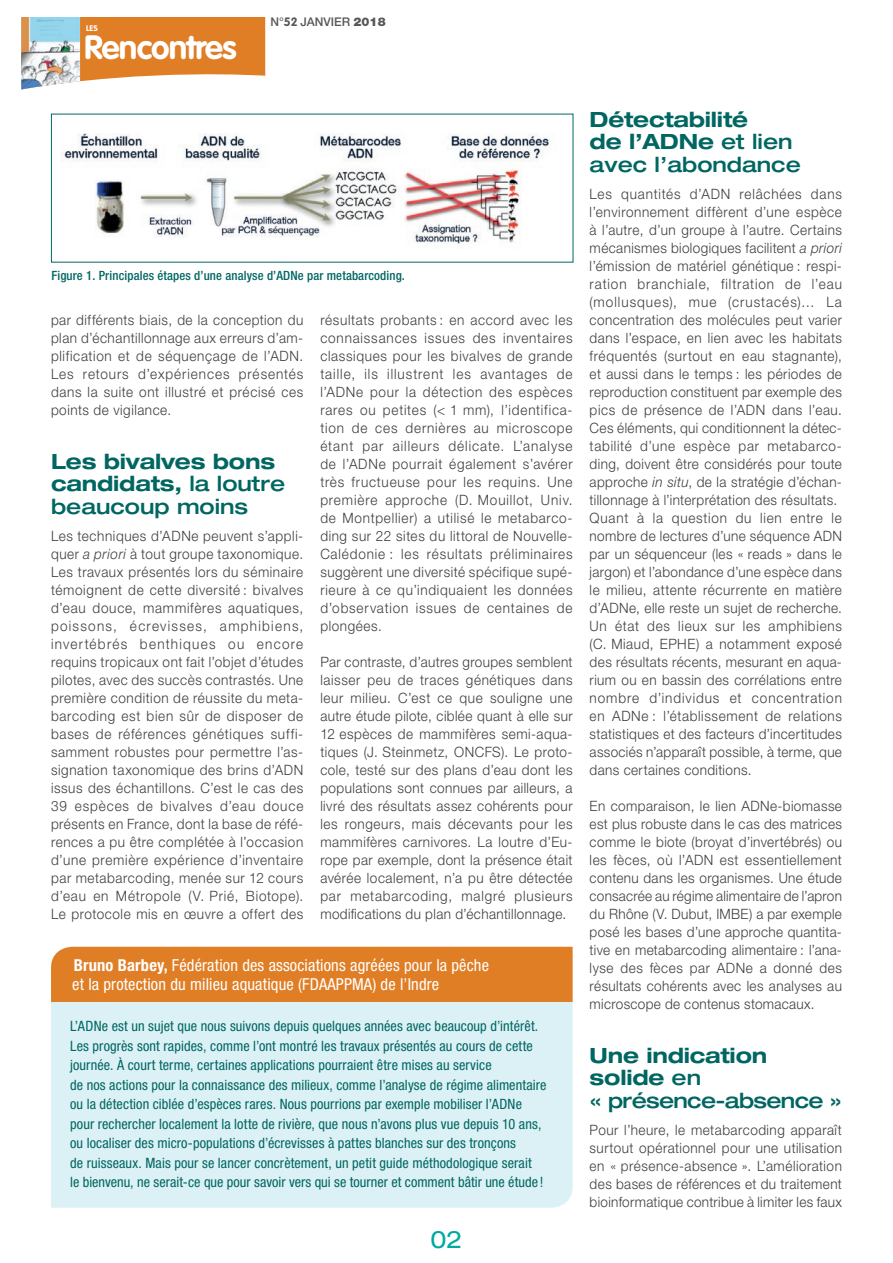
<style>
.page{position:relative;width:893px;height:1263px;background:#fff}
.page>*{position:absolute;margin:0;border:0;box-sizing:border-box;transform-origin:0 0}
.t1{font:700 33.3px "VAG Rounded";letter-spacing:-.025em;color:#fff}
.t2{font:expanded 24px "Helvetica Neue";color:#00aaa0}
.t3{font:700 expanded 21px/22.5px "Helvetica Neue";letter-spacing:-.01em;color:#006662}
.t4{font:500 expanded 21px/22.5px "Helvetica Neue";letter-spacing:-.03em;color:#006662}
.t5{font:condensed 16.5px/19.5px "Helvetica Neue";letter-spacing:.01em;color:#fff}
.t6{font:300 14.25px/18px "Helvetica Neue";letter-spacing:.035em;color:#3e3e3f;text-align:justify;scale:.95 1}
.t7{font:condensed 14.25px/19.5px "Helvetica Neue";letter-spacing:.005em;color:#006662}
.t8{font:500 condensed 12.75px "Helvetica Neue";letter-spacing:.01em;color:#006662}
.t9{font:500 12px "Helvetica Neue LT Std";color:#57585a}
.t10{font:700 8.1px "VAG Rounded";color:#fff}
.s1{font-family:"VAG Rounded";font-weight:700}
.s2{font-family:"Helvetica Neue";font-weight:900}
.s3{font-weight:500}
.s4{font-family:"Helvetica Neue LT Std";font-style:italic}
.s5{font-weight:700}
</style>
<div class="page">
<div style="left:51px;top:947px;width:522px;height:55px;background:#e07e26"></div>
<div style="left:51px;top:1002px;width:522px;height:206px;background:#dcf1f5"></div>
<svg style="left:80px;top:17px;width:185px;height:65px;background:#e28939"></svg>
<img style="left:21px;top:17px;width:59px;height:72px">
<img style="left:61px;top:134px;width:489px;height:111px">
<p class="t10" style="left:86px;top:23px;width:13px">LES</p>
<h1 class="t1" style="left:84px;top:28px;width:154px">Rencontres</h1>
<p class="t9" style="left:270px;top:15px;width:117px">N°<span class="s1">52</span> JANVIER <span class="s2">2018</span></p>
<p class="t8" style="left:51px;top:268px;width:355px">Figure 1. Principales étapes d’une analyse d’ADNe par metabarcoding.</p>
<p class="t6" style="left:51px;top:310px;width:267px">par différents biais, de la conception du plan d’échantillonnage aux erreurs d’am&shy;plification et de séquençage de l’ADN.<br>Les retours d’expériences présentés dans la suite ont illustré et précisé ces points de vigilance.</p>
<h3 class="t3" style="left:51px;top:450px;width:236px">Les bivalves bons candidats, <span class="s3">la loutre beaucoup moins</span></h3>
<p class="t6" style="left:51px;top:526px;width:267px">Les techniques d’ADNe peuvent s’appli&shy;quer <span class="s4">a priori</span> à tout groupe taxonomique.<br>Les travaux présentés lors du séminaire témoignent de cette diversité : bivalves d’eau douce, mammifères aquatiques, poissons, écrevisses, amphibiens, invertébrés benthiques ou encore requins tropicaux ont fait l’objet d’études pilotes, avec des succès contrastés. Une première condition de réussite du meta&shy;barcoding est bien sûr de disposer de bases de références génétiques suffi&shy;samment robustes pour permettre l’as&shy;signation taxonomique des brins d’ADN issus des échantillons. C’est le cas des 39 espèces de bivalves d’eau douce présents en France, dont la base de réfé&shy;rences a pu être complétée à l’occasion d’une première expérience d’inventaire par metabarcoding, menée sur 12 cours d’eau en Métropole (V. Prié, Biotope).<br>Le protocole mis en œuvre a offert des</p>
<p class="t6" style="left:320px;top:310px;width:267px">résultats probants : en accord avec les connaissances issues des inventaires classiques pour les bivalves de grande taille, ils illustrent les avantages de l’ADNe pour la détection des espèces rares ou petites (&lt; 1 mm), l’identifica&shy;tion de ces dernières au microscope étant par ailleurs délicate. L’analyse de l’ADNe pourrait également s’avérer très fructueuse pour les requins. Une première approche (D. Mouillot, Univ. de Montpellier) a utilisé le metabarco&shy;ding sur 22 sites du littoral de Nouvelle-Calédonie : les résultats préliminaires suggèrent une diversité spécifique supé&shy;rieure à ce qu’indiquaient les données d’observation issues de centaines de plongées.</p>
<p class="t6" style="left:320px;top:652px;width:267px">Par contraste, d’autres groupes semblent laisser peu de traces génétiques dans leur milieu. C’est ce que souligne une autre étude pilote, ciblée quant à elle sur 12 espèces de mammifères semi-aqua&shy;tiques (J. Steinmetz, ONCFS). Le proto&shy;cole, testé sur des plans d’eau dont les populations sont connues par ailleurs, a livré des résultats assez cohérents pour les rongeurs, mais décevants pour les mammifères carnivores. La loutre d’Eu&shy;rope par exemple, dont la présence était avérée localement, n’a pu être détectée par metabarcoding, malgré plusieurs modifications du plan d’échantillonnage.</p>
<p class="t5" style="left:72px;top:955px;width:418px"><span class="s5">Bruno Barbey,</span> Fédération des associations agréées pour la pêche et la protection du milieu aquatique (FDAAPPMA) de l’Indre</p>
<p class="t7" style="left:70px;top:1016px;width:478px">L’ADNe est un sujet que nous suivons depuis quelques années avec beaucoup d’intérêt.<br>Les progrès sont rapides, comme l’ont montré les travaux présentés au cours de cette journée. À court terme, certaines applications pourraient être mises au service<br>de nos actions pour la connaissance des milieux, comme l’analyse de régime alimentaire ou la détection ciblée d’espèces rares. Nous pourrions par exemple mobiliser l’ADNe pour rechercher localement la lotte de rivière, que nous n’avons plus vue depuis 10 ans, ou localiser des micro-populations d’écrevisses à pattes blanches sur des tronçons<br>de ruisseaux. Mais pour se lancer concrètement, un petit guide méthodologique serait<br>le bienvenu, ne serait-ce que pour savoir vers qui se tourner et comment bâtir une étude !</p>
<h2 class="t2" style="left:430px;top:1224px;width:34px">02</h2>
<h3 class="t3" style="left:590px;top:108px;width:213px">Détectabilité<br>de l’ADNe <span class="s3">et lien avec l’abondance</span></h3>
<p class="t6" style="left:590px;top:184px;width:267px;text-align:left">Les quantités d’ADN relâchées dans l’environnement diffèrent d’une espèce à l’autre, d’un groupe à l’autre. Certains mécanismes biologiques facilitent <span class="s4">a priori </span>l’émission de matériel génétique : respi&shy;ration branchiale, filtration de l’eau (mollusques), mue (crustacés)… La concentration des molécules peut varier dans l’espace, en lien avec les habitats fréquentés (surtout en eau stagnante), et aussi dans le temps : les périodes de reproduction constituent par exemple des pics de présence de l’ADN dans l’eau.<br>Ces éléments, qui conditionnent la détec&shy;tabilité d’une espèce par metabarco&shy;ding, doivent être considérés pour toute approche <span class="s4">in situ</span>, de la stratégie d’échan&shy;tillonnage à l’interprétation des résultats.<br>Quant à la question du lien entre le nombre de lectures d’une séquence ADN par un séquenceur (les « reads » dans le jargon) et l’abondance d’une espèce dans le milieu, attente récurrente en matière d’ADNe, elle reste un sujet de recherche.<br>Un état des lieux sur les amphibiens (C. Miaud, EPHE) a notamment exposé des résultats récents, mesurant en aqua&shy;rium ou en bassin des corrélations entre nombre d’individus et concentration en ADNe : l’établissement de relations statistiques et des facteurs d’incertitudes associés n’apparaît possible, à terme, que dans certaines conditions.</p>
<p class="t6" style="left:590px;top:796px;width:267px">En comparaison, le lien ADNe-biomasse est plus robuste dans le cas des matrices comme le biote (broyat d’invertébrés) ou les fèces, où l’ADN est essentiellement contenu dans les organismes. Une étude consacrée au régime alimentaire de l’apron du Rhône (V. Dubut, IMBE) a par exemple posé les bases d’une approche quantita&shy;tive en metabarcoding alimentaire : l’ana&shy;lyse des fèces par ADNe a donné des résultats cohérents avec les analyses au microscope de contenus stomacaux.</p>
<h3 class="t4" style="left:590px;top:1044px;width:254px"><span class="s5">Une indication solide</span> en<br>« présence-absence »</h3>
<p class="t6" style="left:590px;top:1120px;width:267px">Pour l’heure, le metabarcoding apparaît surtout opérationnel pour une utilisation en « présence-absence ». L’amélioration des bases de références et du traitement bioinformatique contribue à limiter les faux</p>
</div>
